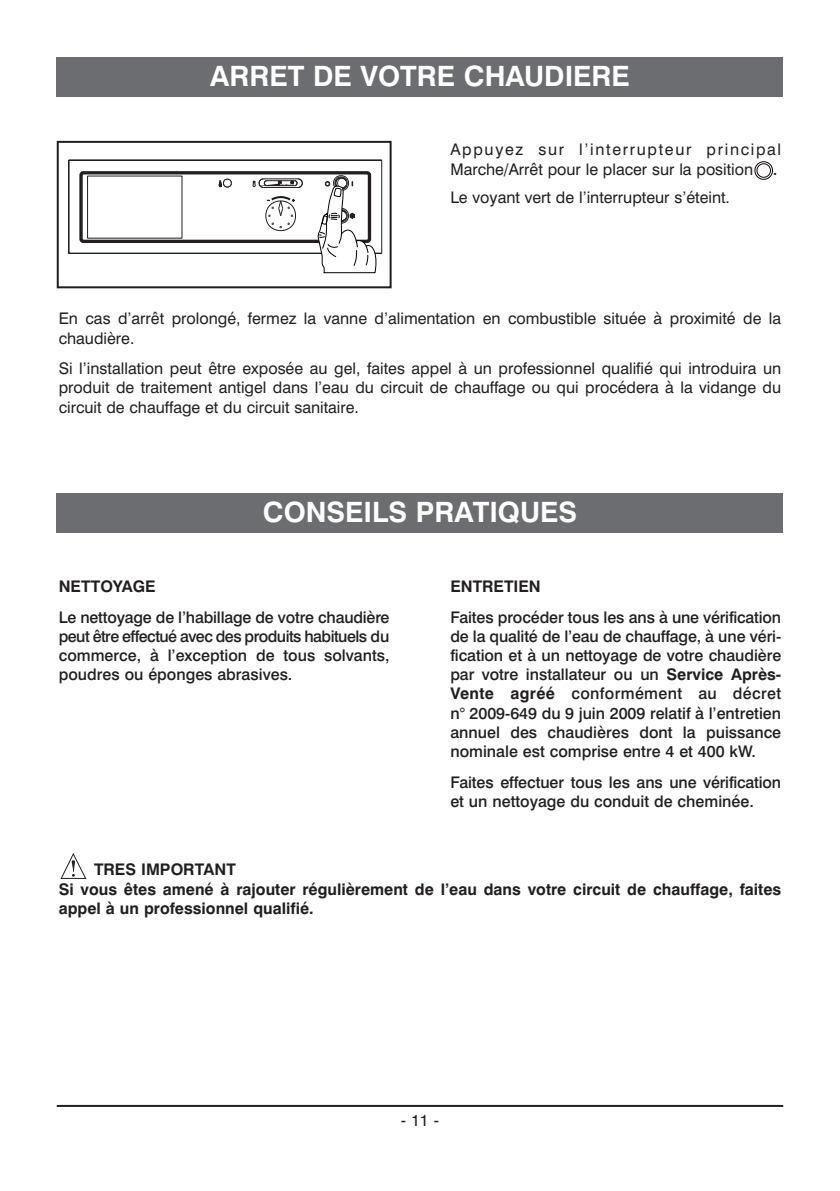
<style>
.page{position:relative;width:840px;height:1191px;background:#fff}
.page>*{position:absolute;margin:0;border:0;box-sizing:border-box;transform-origin:0 0}
.t1{font:700 28px "Swiss 721 BT";color:#fff}
.t2{font:500 16px/19.2px "Swiss 721 BT";color:#231f20;text-align:justify}
.t3{font:16px/19.2px "Swiss 721 BT";color:#231f20}
.t4{font:700 16px/19.6px "Swiss 721 BT";color:#231f20}
.t5{font:16px "Helvetica";color:#231f20}
.s1{font-weight:500}
.s2{font-weight:700}
</style>
<div class="page">
<hr style="left:57px;top:1105px;width:725px;height:2px;background:#231f20">
<div style="left:57px;top:57px;width:725px;height:39px;background:#6c6d70"></div>
<div style="left:57px;top:493px;width:725px;height:40px;background:#6c6d70"></div>
<div style="left:57px;top:141px;width:334px;height:147px;border:2px solid #231f20"></div>
<svg style="left:68px;top:159px;width:314px;height:114px"></svg>
<svg style="left:61px;top:853px;width:26px;height:26px"></svg>
<svg style="left:754px;top:161px;width:18px;height:19px"></svg>
<h1 class="t1" style="left:210px;top:65px;width:421px">ARRET DE VOTRE CHAUDIERE</h1>
<p class="t3" style="left:450px;top:141px;width:332px;line-height:20px">Appuyez sur l’interrupteur principal<br>Marche/Arrêt pour le placer sur la position <span class="s1">.</span></p>
<p class="t3" style="left:450px;top:189px;width:281px">Le voyant vert de l’interrupteur s’éteint.</p>
<p class="t3" style="left:59px;top:311px;width:723px">En cas d’arrêt prolongé, fermez la vanne d’alimentation en combustible située à proximité de la chaudière.</p>
<p class="t3" style="left:59px;top:360px;width:723px;text-align:justify">Si l’installation peut être exposée au gel, faites appel à un professionnel qualifié qui introduira un produit de traitement antigel dans l’eau du circuit de chauffage ou qui procédera à la vidange du circuit de chauffage et du circuit sanitaire.</p>
<h1 class="t1" style="left:263px;top:502px;width:315px">CONSEILS PRATIQUES</h1>
<p class="t4" style="left:59px;top:578px;width:98px">NETTOYAGE</p>
<p class="t2" style="left:59px;top:609px;width:332px">Le nettoyage de l’habillage de votre chaudière peut être effectué avec des produits habituels du commerce, à l’exception de tous solvants, poudres ou éponges abrasives.</p>
<p class="t4" style="left:450px;top:578px;width:92px">ENTRETIEN</p>
<p class="t2" style="left:450px;top:609px;width:332px">Faites procéder tous les ans à une vérification de la qualité de l’eau de chauffage, à une véri&shy;fication et à un nettoyage de votre chaudière par votre installateur ou un <span class="s2">Service Après-Vente agréé</span> conformément au décret n° 2009-649 du 9 juin 2009 relatif à l’entretien annuel des chaudières dont la puissance nominale est comprise entre 4 et 400 kW.</p>
<p class="t2" style="left:450px;top:774px;width:332px">Faites effectuer tous les ans une vérification et un nettoyage du conduit de cheminée.</p>
<p class="t4" style="left:59px;top:860px;width:723px;text-indent:35px">TRES IMPORTANT<br>Si vous êtes amené à rajouter régulièrement de l’eau dans votre circuit de chauffage, faites appel à un professionnel qualifié.</p>
<p class="t5" style="left:400px;top:1114px;width:40px">- 11 -</p>
</div>
